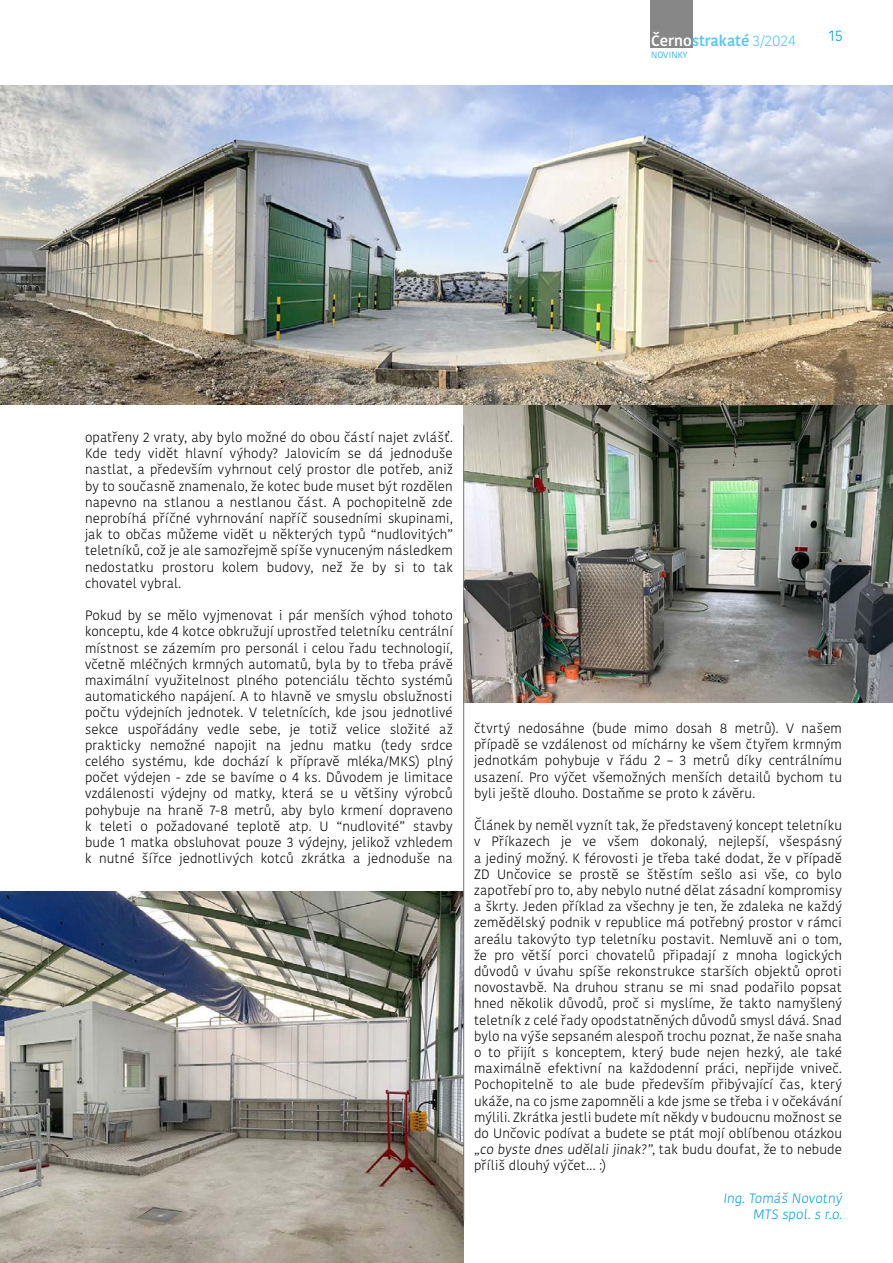
<style>
.page{position:relative;width:893px;height:1263px;background:#fff}
.page>*{position:absolute;margin:0;border:0;box-sizing:border-box;transform-origin:0 0}
.t1{font:600 15px "Kohinoor Bangla";color:#5bc5f2}
.t2{font:300 15px "Kohinoor Bangla";color:#009fe3}
.t3{font:300 13.5px/16.2px "Kohinoor Bangla";letter-spacing:.01em;color:#000;text-align:justify}
.t4{font:300 13.5px/16.2px "Kohinoor Bangla";color:#009fe3;text-align:right}
.t5{font:300 9px "Kohinoor Bangla";letter-spacing:.02em;color:#009fe3}
.s1{color:#fff}
.s2{font-weight:300}
</style>
<div class="page">
<img style="left:464px;top:404px;width:429px;height:298px">
<img style="left:0;top:891px;width:463px;height:372px">
<img style="left:0;top:85px;width:893px;height:319px">
<hr style="left:463px;top:425px;width:1px;height:795px;background:#6f7e65">
<div style="left:651px;top:0;width:42px;height:48px;background:#878787"></div>
<p class="t1" style="left:651px;top:28px;width:146px"><span class="s1">Černo</span>strakaté <span class="s2">3/2024</span></p>
<p class="t5" style="left:651px;top:48px;width:38px">NOVINKY</p>
<p class="t2" style="left:829px;top:25px;width:16px">15</p>
<p class="t3" style="left:85px;top:429px;width:369px">opatřeny 2 vraty, aby bylo možné do obou částí najet zvlášť.<br>Kde tedy vidět hlavní výhody? Jalovicím se dá jednoduše nastlat, a především vyhrnout celý prostor dle potřeb, aniž by to současně znamenalo, že kotec bude muset být rozdělen napevno na stlanou a nestlanou část. A pochopitelně zde neprobíhá příčné vyhrnování napříč sousedními skupinami, jak to občas můžeme vidět u některých typů “nudlovitých” teletníků, což je ale samozřejmě spíše vynuceným následkem nedostatku prostoru kolem budovy, než že by si to tak chovatel vybral.</p>
<p class="t3" style="left:85px;top:607px;width:369px">Pokud by se mělo vyjmenovat i pár menších výhod tohoto konceptu, kde 4 kotce obkružují uprostřed teletníku centrální místnost se zázemím pro personál i celou řadu technologií, včetně mléčných krmných automatů, byla by to třeba právě maximální využitelnost plného potenciálu těchto systémů automatického napájení. A to hlavně ve smyslu obslužnosti počtu výdejních jednotek. V teletnících, kde jsou jednotlivé sekce uspořádány vedle sebe, je totiž velice složité až prakticky nemožné napojit na jednu matku (tedy srdce celého systému, kde dochází k přípravě mléka/MKS) plný počet výdejen - zde se bavíme o 4 ks. Důvodem je limitace vzdálenosti výdejny od matky, která se u většiny výrobců pohybuje na hraně 7-8 metrů, aby bylo krmení dopraveno k teleti o požadované teplotě atp. U “nudlovité” stavby bude 1 matka obsluhovat pouze 3 výdejny, jelikož vzhledem k nutné šířce jednotlivých kotců zkrátka a jednoduše na</p>
<p class="t3" style="left:474px;top:720px;width:369px">čtvrtý nedosáhne (bude mimo dosah 8 metrů). V našem případě se vzdálenost od míchárny ke všem čtyřem krmným jednotkám pohybuje v řádu 2 – 3 metrů díky centrálnímu usazení. Pro výčet všemožných menších detailů bychom tu byli ještě dlouho. Dostaňme se proto k závěru.</p>
<p class="t3" style="left:474px;top:817px;width:369px">Článek by neměl vyznít tak, že představený koncept teletníku v Příkazech je ve všem dokonalý, nejlepší, všespásný a jediný možný. K férovosti je třeba také dodat, že v případě ZD Unčovice se prostě se štěstím sešlo asi vše, co bylo zapotřebí pro to, aby nebylo nutné dělat zásadní kompromisy a škrty. Jeden příklad za všechny je ten, že zdaleka ne každý zemědělský podnik v republice má potřebný prostor v rámci areálu takovýto typ teletníku postavit. Nemluvě ani o tom, že pro větší porci chovatelů připadají z mnoha logických důvodů v úvahu spíše rekonstrukce starších objektů oproti novostavbě. Na druhou stranu se mi snad podařilo popsat hned několik důvodů, proč si myslíme, že takto namyšlený teletník z celé řady opodstatněných důvodů smysl dává. Snad bylo na výše sepsaném alespoň trochu poznat, že naše snaha o to přijít s konceptem, který bude nejen hezký, ale také maximálně efektivní na každodenní práci, nepřijde vniveč.<br>Pochopitelně to ale bude především přibývající čas, který ukáže, na co jsme zapomněli a kde jsme se třeba i v očekávání mýlili. Zkrátka jestli budete mít někdy v budoucnu možnost se do Unčovic podívat a budete se ptát mojí oblíbenou otázkou „co byste dnes udělali jinak?”, tak budu doufat, že to nebude příliš dlouhý výčet... :)</p>
<p class="t4" style="left:723px;top:1190px;width:122px">Ing. Tomáš Novotný<br>MTS spol. s r.o.</p>
</div>
